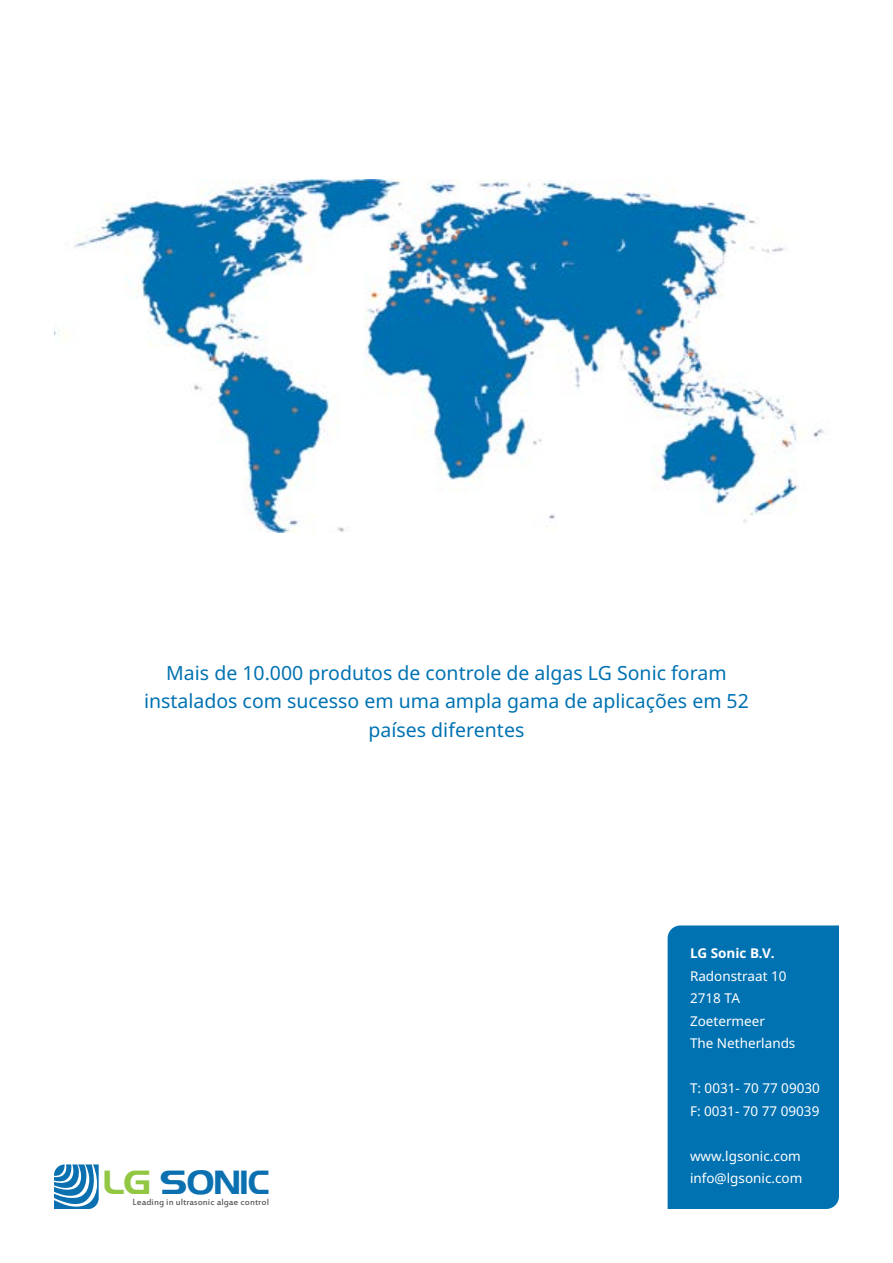
<style>
.page{position:relative;width:893px;height:1263px;background:#fff}
.page>*{position:absolute;margin:0;border:0;box-sizing:border-box;transform-origin:0 0}
.t1{font:32.4px "Niamey";color:#0a70b0}
.t2{font:19.5px/28.5px "Noto Sans";color:#0072b2;text-align:center}
.t3{font:13.5px/22.5px "Noto Sans";color:#fff}
.t4{font:700 13.5px "Noto Sans";color:#fff}
.t5{font:9.9px "Estrangelo Edessa";color:#58595b}
.s1{color:#91c742}
</style>
<div class="page">
<div style="left:668px;top:925px;width:171px;height:284px;background:#0072b2"></div>
<img style="left:54px;top:179px;width:770px;height:353px">
<svg style="left:54px;top:1164px;width:45px;height:45px"></svg>
<p class="t2" style="left:144px;top:658px;width:606px">Mais de 10.000 produtos de controle de algas LG Sonic foram instalados com sucesso em uma ampla gama de aplicações em 52 países diferentes</p>
<h1 class="t1" style="left:104px;top:1163px;width:167px"><span class="s1">LG</span> SONIC</h1>
<p class="t5" style="left:133px;top:1198px;width:138px">Leading in ultrasonic algae control</p>
<p class="t4" style="left:690px;top:948px;width:86px">LG Sonic B.V.</p>
<p class="t3" style="left:690px;top:964px;width:107px">Radonstraat 10<br>2718 TA<br>Zoetermeer<br>The Netherlands</p>
<p class="t3" style="left:690px;top:1077px;width:131px">T: 0031- 70 77 09030<br>F: 0031- 70 77 09039</p>
<p class="t3" style="left:690px;top:1144px;width:114px">www.lgsonic.com info@lgsonic.com</p>
</div>
